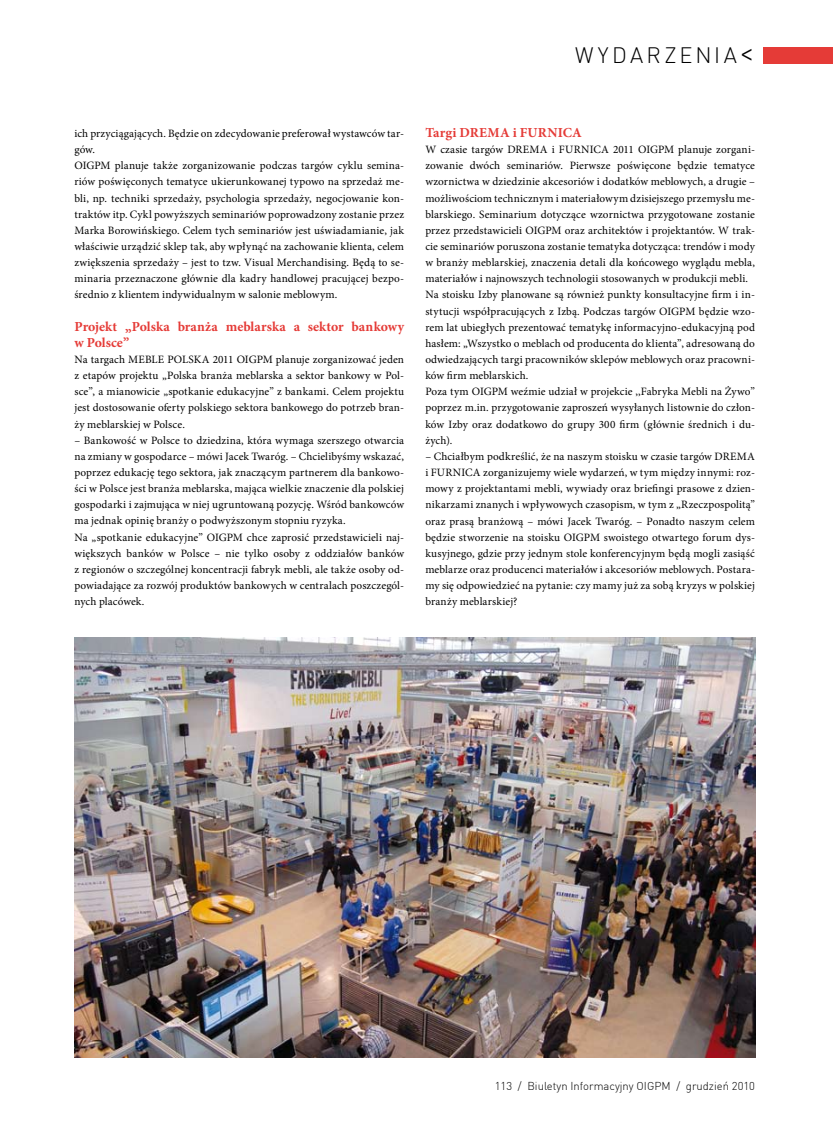
<style>
.page{position:relative;width:833px;height:1134px;background:#fff}
.page>*{position:absolute;margin:0;border:0;box-sizing:border-box;transform-origin:0 0}
.t1{font:300 21.88px "DINCE";letter-spacing:.155em;color:#000}
.t2{font:700 13.75px/16.1px "Minion Pro";letter-spacing:.005em;color:#e53b37}
.t3{font:11.25px/16.1px "Minion Pro";letter-spacing:.005em;color:#000}
.t4{font:300 11.25px "DINCE";color:#000}
.s1{font-size:31.25px}
</style>
<div class="page">
<div style="left:764px;top:47px;width:69px;height:16px;background:#e53b37"></div>
<img style="left:74px;top:637px;width:681px;height:420px">
<h1 class="t1" style="left:575px;top:41px;width:181px">WYDARZENIA<span class="s1">&lt;</span></h1>
<p class="t3" style="left:74px;top:125px;width:331px">ich przyciągających. Będzie on zdecydowanie preferował wystawców tar&shy;gów.<br>OIGPM planuje także zorganizowanie podczas targów cyklu semina&shy;riów poświęconych tematyce ukierunkowanej typowo na sprzedaż me&shy;bli, np. techniki sprzedaży, psychologia sprzedaży, negocjowanie kon&shy;traktów itp. Cykl powyższych seminariów poprowadzony zostanie przez Marka Borowińskiego. Celem tych seminariów jest uświadamianie, jak właściwie urządzić sklep tak, aby wpłynąć na zachowanie klienta, celem zwiększenia sprzedaży – jest to tzw. Visual Merchandising. Będą to se&shy;minaria przeznaczone głównie dla kadry handlowej pracującej bezpo&shy;średnio z klientem indywidualnym w salonie meblowym.</p>
<p class="t2" style="left:74px;top:318px;width:331px">Projekt „Polska branża meblarska a sektor bankowy w Polsce”</p>
<p class="t3" style="left:74px;top:351px;width:331px;text-align:justify">Na targach MEBLE POLSKA 2011 OIGPM planuje zorganizować jeden z etapów projektu „Polska branża meblarska a sektor bankowy w Pol&shy;sce”, a mianowicie „spotkanie edukacyjne” z bankami. Celem projektu jest dostosowanie oferty polskiego sektora bankowego do potrzeb bran&shy;ży meblarskiej w Polsce.</p>
<p class="t3" style="left:74px;top:432px;width:331px">– Bankowość w Polsce to dziedzina, która wymaga szerszego otwarcia na zmiany w gospodarce – mówi Jacek Twaróg. – Chcielibyśmy wskazać, poprzez edukację tego sektora, jak znaczącym partnerem dla bankowo&shy;ści w Polsce jest branża meblarska, mająca wielkie znaczenie dla polskiej gospodarki i zajmująca w niej ugruntowaną pozycję. Wśród bankowców ma jednak opinię branży o podwyższonym stopniu ryzyka.<br>Na „spotkanie edukacyjne” OIGPM chce zaprosić przedstawicieli naj&shy;większych banków w Polsce – nie tylko osoby z oddziałów banków z regionów o szczególnej koncentracji fabryk mebli, ale także osoby od&shy;powiadające za rozwój produktów bankowych w centralach poszczegól&shy;nych placówek.</p>
<p class="t2" style="left:425px;top:124px;width:158px">Targi DREMA i FURNICA</p>
<p class="t3" style="left:425px;top:142px;width:331px">W czasie targów DREMA i FURNICA 2011 OIGPM planuje zorgani&shy;zowanie dwóch seminariów. Pierwsze poświęcone będzie tematyce wzornictwa w dziedzinie akcesoriów i dodatków meblowych, a drugie – możliwościom technicznym i materiałowym dzisiejszego przemysłu me&shy;blarskiego. Seminarium dotyczące wzornictwa przygotowane zostanie przez przedstawicieli OIGPM oraz architektów i projektantów. W trak&shy;cie seminariów poruszona zostanie tematyka dotycząca: trendów i mody w branży meblarskiej, znaczenia detali dla końcowego wyglądu mebla, materiałów i najnowszych technologii stosowanych w produkcji mebli.<br>Na stoisku Izby planowane są również punkty konsultacyjne firm i in&shy;stytucji współpracujących z Izbą. Podczas targów OIGPM będzie wzo&shy;rem lat ubiegłych prezentować tematykę informacyjno-edukacyjną pod hasłem: „Wszystko o meblach od producenta do klienta”, adresowaną do odwiedzających targi pracowników sklepów meblowych oraz pracowni&shy;ków firm meblarskich.<br>Poza tym OIGPM weźmie udział w projekcie ,,Fabryka Mebli na Żywo” poprzez m.in. przygotowanie zaproszeń wysyłanych listownie do człon&shy;ków Izby oraz dodatkowo do grupy 300 firm (głównie średnich i du&shy;żych).</p>
<p class="t3" style="left:425px;top:448px;width:331px;text-align:justify">– Chciałbym podkreślić, że na naszym stoisku w czasie targów DREMA i FURNICA zorganizujemy wiele wydarzeń, w tym między innymi: roz&shy;mowy z projektantami mebli, wywiady oraz briefingi prasowe z dzien&shy;nikarzami znanych i wpływowych czasopism, w tym z „Rzeczpospolitą” oraz prasą branżową – mówi Jacek Twaróg. – Ponadto naszym celem będzie stworzenie na stoisku OIGPM swoistego otwartego forum dys&shy;kusyjnego, gdzie przy jednym stole konferencyjnym będą mogli zasiąść meblarze oraz producenci materiałów i akcesoriów meblowych. Postara&shy;my się odpowiedzieć na pytanie: czy mamy już za sobą kryzys w polskiej branży meblarskiej?</p>
<p class="t4" style="left:495px;top:1079px;width:262px">113 / Biuletyn Informacyjny OIGPM / grudzień 2010</p>
</div>
